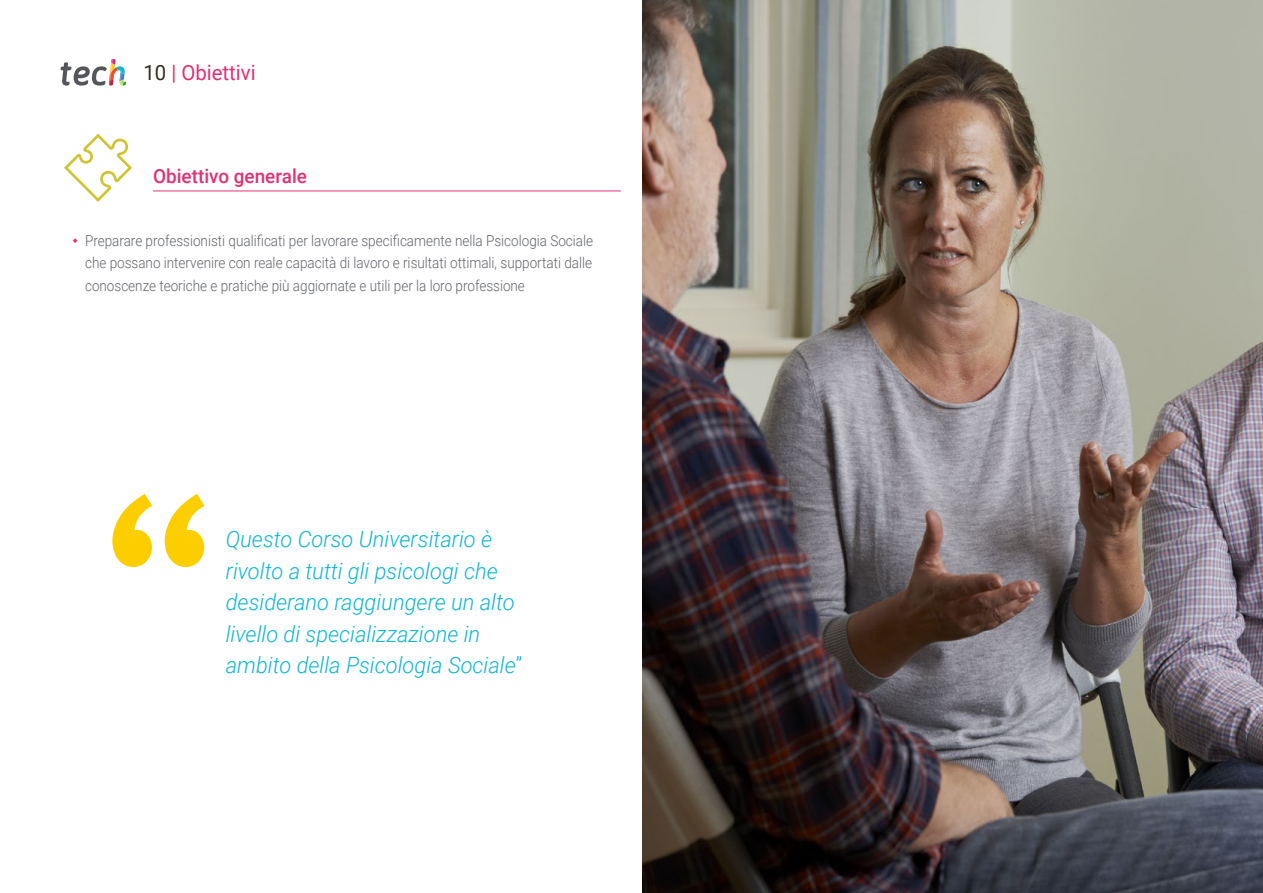
<style>
.page{position:relative;width:1263px;height:893px;background:#fff}
.page>*{position:absolute;margin:0;border:0;box-sizing:border-box;transform-origin:0 0}
.t1{font:italic 300 22.5px/31.5px "Roboto";color:#0fb6cf}
.t2{font:21px "Roboto";color:#df3174}
.t3{font:500 19.5px "Roboto";color:#df3174}
.t4{font:300 15px/22.5px "Roboto";color:#61646a;text-align:justify;scale:.9 1}
.s1{color:#312e20}
.s2{color:#dc3072}
.s3{font-style:normal}
</style>
<div class="page">
<hr style="left:153px;top:191px;width:468px;height:1px;background:#df3174">
<svg style="left:64px;top:134px;width:68px;height:68px"></svg>
<img style="left:642px;top:0;width:621px;height:893px">
<svg style="left:112px;top:494px;width:92px;height:73px"></svg>
<svg style="left:61px;top:59px;width:65px;height:27px"></svg>
<h2 class="t2" style="left:144px;top:57px;width:114px"><span class="s1">10</span> <span class="s2">|</span> Obiettivi</h2>
<h3 class="t3" style="left:153px;top:162px;width:155px">Obiettivo generale</h3>
<p class="t4" style="left:85px;top:229px;width:566px">Preparare professionisti qualificati per lavorare specificamente nella Psicologia Sociale che possano intervenire con reale capacità di lavoro e risultati ottimali, supportati dalle conoscenze teoriche e pratiche più aggiornate e utili per la loro professione</p>
<h1 class="t1" style="left:226px;top:523px;width:298px">Questo Corso Universitario è rivolto a tutti gli psicologi che desiderano raggiungere un alto livello di specializzazione in ambito della Psicologia Sociale<span class="s3">”</span></h1>
</div>
